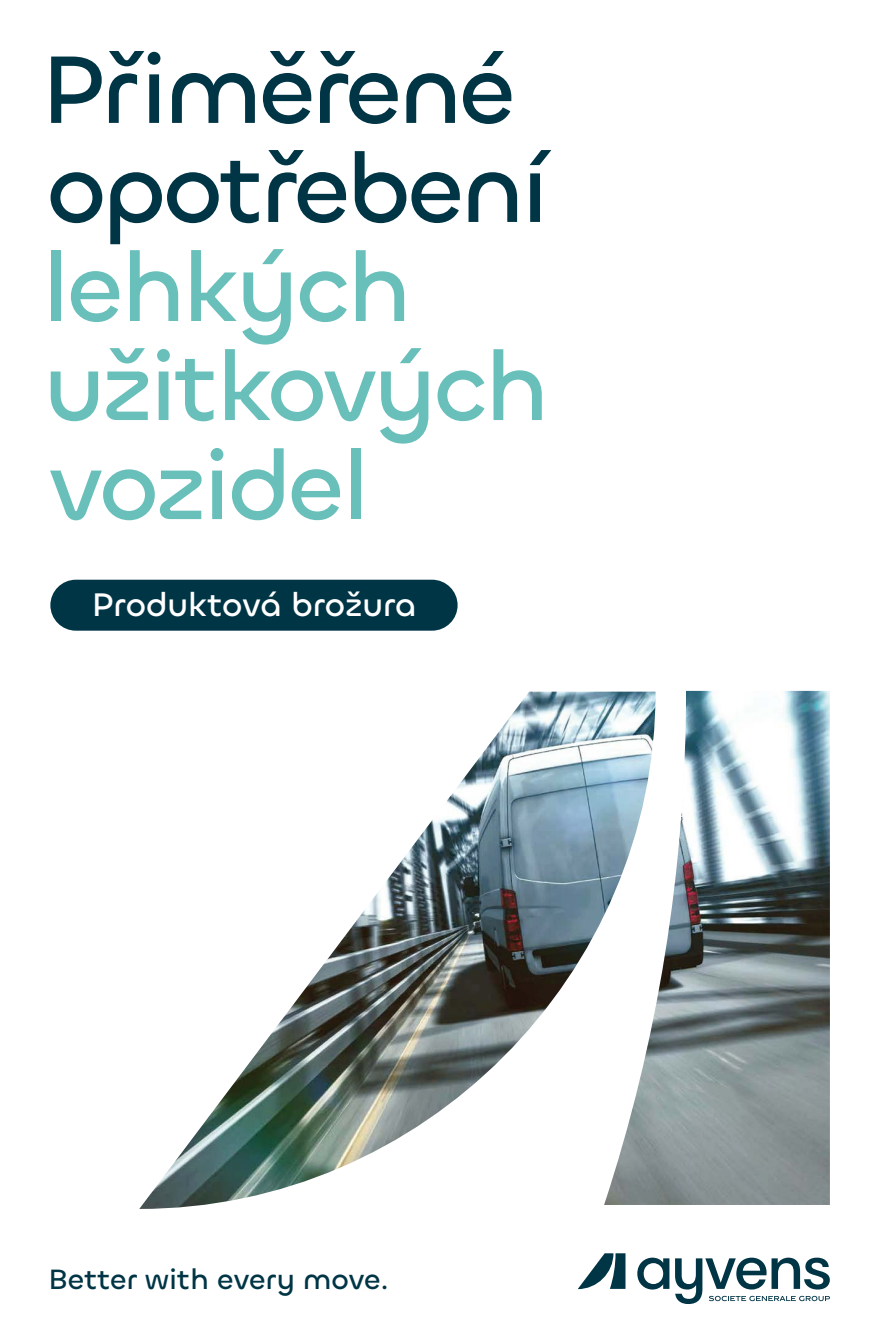
<style>
.page{position:relative;width:881px;height:1340px;background:#fff}
.page>*{position:absolute;margin:0;border:0;box-sizing:border-box;transform-origin:0 0}
.t1{font:500 99px/99px "Chillax";letter-spacing:-.03em;color:#69c0bb}
.t2{font:500 99px "Chillax";letter-spacing:-.03em;color:#003546}
.t3{font:500 33.75px "Chillax";color:#fff}
.t4{font:500 28.8px "Chillax";color:#003546}
.s1{color:#003546}
</style>
<div class="page">
<div style="left:50px;top:579px;width:407px;height:51px;background:#003546;border-radius:25px"></div>
<svg style="left:578px;top:1253px;width:251px;height:50px"></svg>
<img style="left:140px;top:691px;width:689px;height:517px">
<p class="t2" style="left:41px;top:29px;width:476px">Př iměřené</p>
<p class="t1" style="left:42px;top:138px;width:508px"><span class="s1">opotřebení </span>lehkých užitkových vozidel</p>
<p class="t3" style="left:92px;top:584px;width:326px">Produktová brožura</p>
<p class="t4" style="left:48px;top:1261px;width:342px">Better with every move.</p>
</div>
